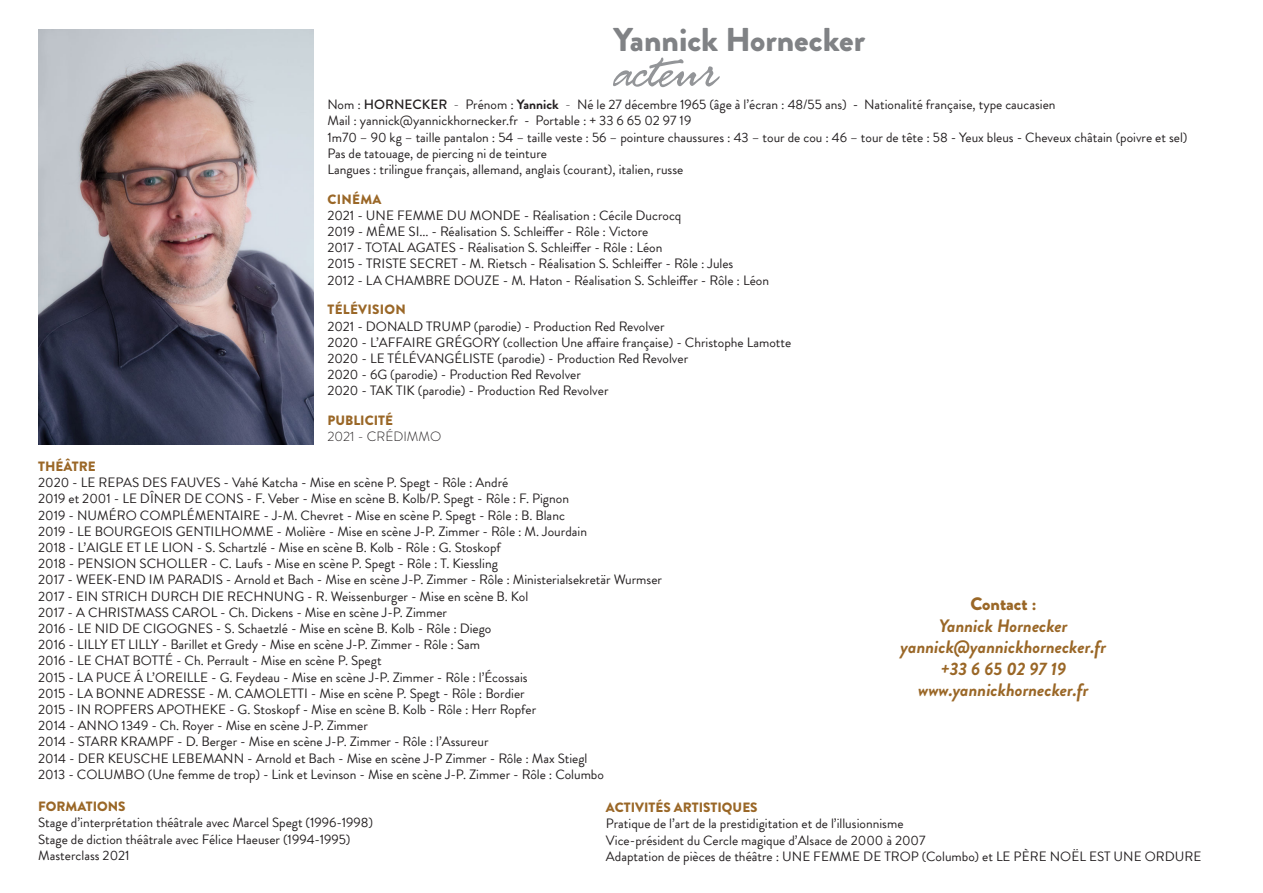
<style>
.page{position:relative;width:1263px;height:893px;background:#fff}
.page>*{position:absolute;margin:0;border:0;box-sizing:border-box;transform-origin:0 0}
.t1{font:55.5px "Fresh Script";color:#939598}
.t2{font:900 33px "Brandon Grotesque Web";color:#808285}
.t3{font:italic 700 18px "Brandon Grotesque Web";color:#9a6727}
.t4{font:900 18px "Brandon Grotesque Web";color:#9a6727}
.t5{font:13.5px "Brandon Grotesque Web";color:#231f20}
.t6{font:900 13.5px "Brandon Grotesque Web";color:#9a6727}
.t7{font:300 13.5px "Brandon Grotesque Web";color:#231f20}
.t8{font:900 13.5px "Brandon Grotesque Web";letter-spacing:.02em;color:#9a6727}
.s1{font-weight:500}
.s2{font-weight:300}
.s3{font-weight:700}
</style>
<div class="page">
<img style="left:38px;top:30px;width:275px;height:414px">
<p class="t2" style="left:613px;top:17px;width:253px">Yannick Hornecker</p>
<p class="t1" style="left:613px;top:44px;width:103px">acteur</p>
<p class="t5" style="left:327px;top:95px;width:730px">Nom : <span class="s1">HORNECKER</span> <span class="s2">-</span> Prénom : <span class="s3">Yannick</span> <span class="s2">-</span> Né le 27 décembre 1965 (âge à l’écran : 48/55 ans) - Nationalité française, type caucasien</p>
<p class="t5" style="left:327px;top:111px;width:365px">Mail : yannick@yannickhornecker.fr - Portable : + 33 6 65 02 97 19</p>
<p class="t5" style="left:327px;top:128px;width:861px">1m70 – 90 kg – taille pantalon : 54 – taille veste : 56 – pointure chaussures : 43 – tour de cou : 46 – tour de tête : 58 - Yeux bleus - Cheveux châtain (poivre et sel)</p>
<p class="t5" style="left:327px;top:144px;width:221px">Pas de tatouage, de piercing ni de teinture</p>
<p class="t5" style="left:327px;top:160px;width:357px">Langues : trilingue français, allemand, anglais (courant), italien, russe</p>
<p class="t6" style="left:327px;top:189px;width:56px">CINÉMA</p>
<p class="t5" style="left:327px;top:206px;width:356px">2021 - UNE FEMME DU MONDE - Réalisation : Cécile Ducrocq</p>
<p class="t5" style="left:327px;top:222px;width:322px">2019 - MÊME SI... - Réalisation S. Schleiffer - Rôle : Victore</p>
<p class="t5" style="left:327px;top:238px;width:336px">2017 - TOTAL AGATES - Réalisation S. Schleiffer - Rôle : Léon</p>
<p class="t5" style="left:327px;top:255px;width:407px">2015 - TRISTE SECRET - M. Rietsch - Réalisation S. Schleiffer - Rôle : Jules</p>
<p class="t5" style="left:327px;top:271px;width:443px">2012 - LA CHAMBRE DOUZE - M. Haton - Réalisation S. Schleiffer - Rôle : Léon</p>
<p class="t8" style="left:327px;top:300px;width:80px">TÉLÉVISION</p>
<p class="t5" style="left:327px;top:317px;width:339px">2021 - DONALD TRUMP (parodie) - Production Red Revolver</p>
<p class="t5" style="left:327px;top:333px;width:465px">2020 - L’AFFAIRE GRÉGORY (collection Une affaire française) - Christophe Lamotte</p>
<p class="t5" style="left:327px;top:349px;width:362px">2020 - LE TÉLÉVANGÉLISTE (parodie) - Production Red Revolver</p>
<p class="t5" style="left:327px;top:365px;width:255px">2020 - 6G (parodie) - Production Red Revolver</p>
<p class="t5" style="left:327px;top:381px;width:283px">2020 - TAK TIK (parodie) - Production Red Revolver</p>
<p class="t6" style="left:327px;top:411px;width:67px">PUBLICITÉ</p>
<p class="t7" style="left:327px;top:427px;width:115px">2021 - CRÉDIMMO</p>
<p class="t6" style="left:38px;top:457px;width:59px">THÉÂTRE</p>
<p class="t5" style="left:38px;top:473px;width:472px">2020 - LE REPAS DES FAUVES - Vahé Katcha - Mise en scène P. Spegt - Rôle : André</p>
<p class="t5" style="left:38px;top:489px;width:532px">2019 et 2001 - LE DÎNER DE CONS - F. Veber - Mise en scène B. Kolb/P. Spegt - Rôle : F. Pignon</p>
<p class="t5" style="left:38px;top:506px;width:528px">2019 - NUMÉRO COMPLÉMENTAIRE - J-M. Chevret - Mise en scène P. Spegt - Rôle : B. Blanc</p>
<p class="t5" style="left:38px;top:522px;width:550px">2019 - LE BOURGEOIS GENTILHOMME - Molière - Mise en scène J-P. Zimmer - Rôle : M. Jourdain</p>
<p class="t5" style="left:38px;top:538px;width:464px">2018 - L’AIGLE ET LE LION - S. Schartzlé - Mise en scène B. Kolb - Rôle : G. Stoskopf</p>
<p class="t5" style="left:38px;top:554px;width:461px">2018 - PENSION SCHOLLER - C. Laufs - Mise en scène P. Spegt - Rôle : T. Kiessling</p>
<p class="t5" style="left:38px;top:570px;width:625px">2017 - WEEK-END IM PARADIS - Arnold et Bach - Mise en scène J-P. Zimmer - Rôle : Ministerialsekretär Wurmser</p>
<p class="t5" style="left:38px;top:587px;width:491px">2017 - EIN STRICH DURCH DIE RECHNUNG - R. Weissenburger - Mise en scène B. Kol</p>
<p class="t5" style="left:38px;top:603px;width:410px">2017 - A CHRISTMASS CAROL - Ch. Dickens - Mise en scène J-P. Zimmer</p>
<p class="t5" style="left:38px;top:619px;width:455px">2016 - LE NID DE CIGOGNES - S. Schaetzlé - Mise en scène B. Kolb - Rôle : Diego</p>
<p class="t5" style="left:38px;top:635px;width:443px">2016 - LILLY ET LILLY - Barillet et Gredy - Mise en scène J-P. Zimmer - Rôle : Sam</p>
<p class="t5" style="left:38px;top:651px;width:345px">2016 - LE CHAT BOTTÉ - Ch. Perrault - Mise en scène P. Spegt</p>
<p class="t5" style="left:38px;top:668px;width:491px">2015 - LA PUCE Á L’OREILLE - G. Feydeau - Mise en scène J-P. Zimmer - Rôle : l’Écossais</p>
<p class="t5" style="left:38px;top:684px;width:488px">2015 - LA BONNE ADRESSE - M. CAMOLETTI - Mise en scène P. Spegt - Rôle : Bordier</p>
<p class="t5" style="left:38px;top:700px;width:499px">2015 - IN ROPFERS APOTHEKE - G. Stoskopf - Mise en scène B. Kolb - Rôle : Herr Ropfer</p>
<p class="t5" style="left:38px;top:716px;width:331px">2014 - ANNO 1349 - Ch. Royer - Mise en scène J-P. Zimmer</p>
<p class="t5" style="left:38px;top:732px;width:452px">2014 - STARR KRAMPF - D. Berger - Mise en scène J-P. Zimmer - Rôle : l’Assureur</p>
<p class="t5" style="left:38px;top:749px;width:551px">2014 - DER KEUSCHE LEBEMANN - Arnold et Bach - Mise en scène J-P Zimmer - Rôle : Max Stiegl</p>
<p class="t5" style="left:38px;top:765px;width:567px">2013 - COLUMBO (Une femme de trop) - Link et Levinson - Mise en scène J-P. Zimmer - Rôle : Columbo</p>
<p class="t6" style="left:38px;top:797px;width:89px">FORMATIONS</p>
<p class="t5" style="left:38px;top:813px;width:336px">Stage d’interprétation théâtrale avec Marcel Spegt (1996-1998)</p>
<p class="t5" style="left:38px;top:830px;width:314px">Stage de diction théâtrale avec Félice Haeuser (1994-1995)</p>
<p class="t5" style="left:38px;top:846px;width:93px">Masterclass 2021</p>
<p class="t4" style="left:970px;top:591px;width:67px">Contact :</p>
<p class="t3" style="left:939px;top:613px;width:130px">Yannick Hornecker</p>
<p class="t3" style="left:900px;top:634px;width:207px">yannick@yannickhornecker.fr</p>
<p class="t3" style="left:941px;top:656px;width:127px">+33 6 65 02 97 19</p>
<p class="t3" style="left:918px;top:677px;width:172px">www.yannickhornecker.fr</p>
<p class="t6" style="left:606px;top:798px;width:153px">ACTIVITÉS ARTISTIQUES</p>
<p class="t5" style="left:606px;top:814px;width:299px">Pratique de l’art de la prestidigitation et de l’illusionnisme</p>
<p class="t5" style="left:606px;top:831px;width:321px">Vice-président du Cercle magique d’Alsace de 2000 à 2007</p>
<p class="t5" style="left:606px;top:847px;width:597px">Adaptation de pièces de théâtre : UNE FEMME DE TROP (Columbo) et LE PÈRE NOËL EST UNE ORDURE</p>
</div>
